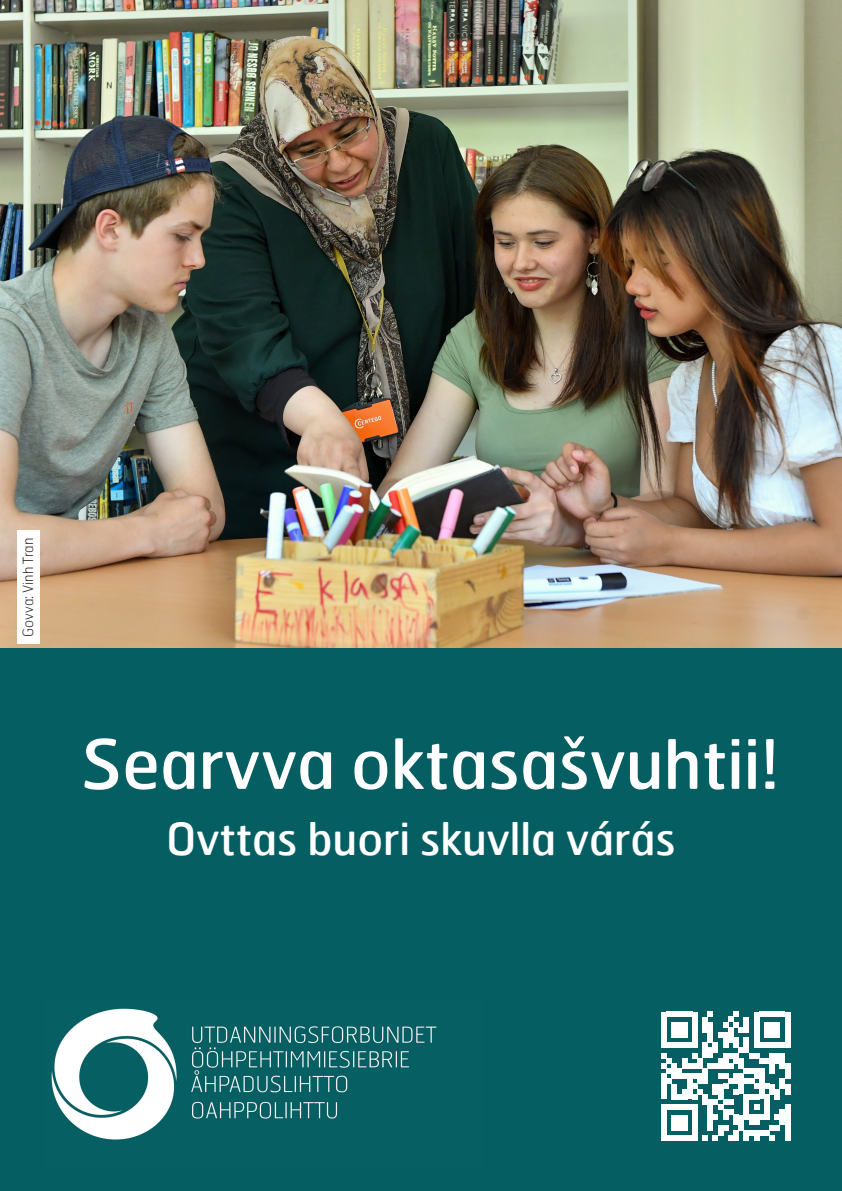
<style>
.page{position:relative;width:842px;height:1191px;background:#fff}
.page>*{position:absolute;margin:0;border:0;box-sizing:border-box;transform-origin:0 0}
.List_Paragraph{font:68px "Hermes";color:#fff}
.t1{font:44px "Hermes";color:#fff}
.t2{font:italic 100 22px "Hermes";color:#fff}
.t3{font:100 14px "Hermes";color:#231f20}
</style>
<div class="page">
<div style="left:0;top:642px;width:842px;height:549px;background:#055f62"></div>
<img style="left:51px;top:1008px;width:386px;height:132px">
<svg style="left:661px;top:1011px;width:129px;height:129px"></svg>
<div style="left:785px;top:1068px;width:5px;height:10px;background:#fff"></div>
<div style="left:785px;top:1083px;width:5px;height:11px;background:#fff"></div>
<div style="left:785px;top:1104px;width:5px;height:10px;background:#fff"></div>
<div style="left:785px;top:1114px;width:5px;height:16px;background:#fff"></div>
<div style="left:785px;top:1130px;width:5px;height:10px;background:#fff"></div>
<img style="left:0;top:0;width:842px;height:648px">
<div style="left:17px;top:531px;width:23px;height:113px;background:#fff"></div>
<p class="t3" style="left:19px;top:637px;width:100px;rotate:-90deg">Govva: Vinh Tran</p>
<p class="List_Paragraph" style="left:81px;top:720px;width:699px">Searvva oktasašvuhtii!</p>
<p class="t1" style="left:166px;top:810px;width:511px">Ovttas buori skuvlla várás</p>
<p class="t2" style="left:308px;top:744px;width:242px">Sammen foren god skole</p>
</div>
